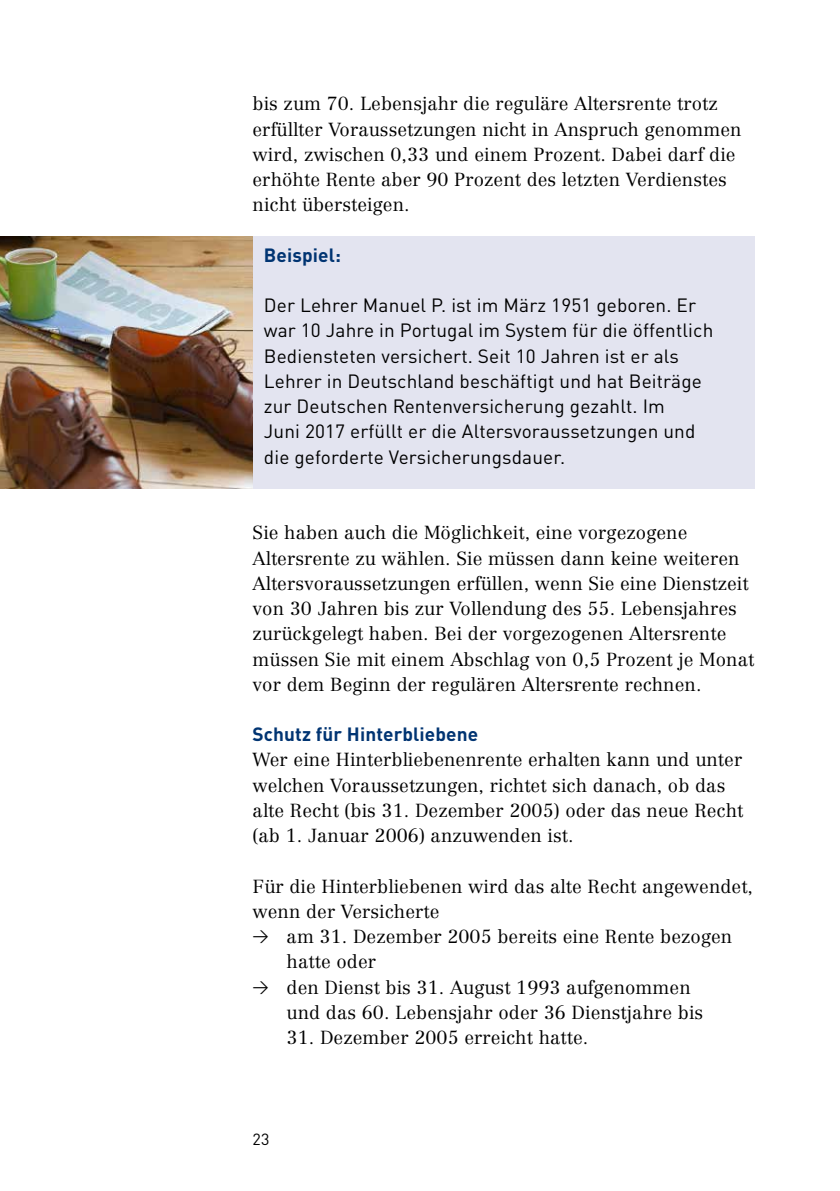
<style>
.page{position:relative;width:840px;height:1191px;background:#fff}
.page>*{position:absolute;margin:0;border:0;box-sizing:border-box;transform-origin:0 0}
.t1{font:19px/25.2px "DIN Pro";letter-spacing:.005em;color:#000}
.t2{font:700 19px "DIN Pro";letter-spacing:.005em;color:#003472}
.t3{font:300 18.6px/25.2px "Centennial LT Pro";letter-spacing:.005em;color:#000}
.t4{font:16px "DIN Pro";color:#000}
.s1{font-family:"DIN Regular Alternate";font-weight:400;font-size:16px}
</style>
<div class="page">
<div style="left:252px;top:236px;width:502px;height:253px;background:#e3e4f0"></div>
<img style="left:0;top:236px;width:252px;height:253px">
<p class="t3" style="left:252px;top:91px;width:490px">bis zum 70. Lebensjahr die reguläre Altersrente trotz erfüllter Voraussetzungen nicht in Anspruch genommen wird, zwischen 0,33 und einem Prozent. Dabei darf die erhöhte Rente aber 90 Prozent des letzten Verdienstes nicht übersteigen.</p>
<h3 class="t2" style="left:264px;top:239px;width:79px">Beispiel:</h3>
<p class="t1" style="left:264px;top:291px;width:450px">Der Lehrer Manuel P. ist im März 1951 geboren. Er war 10 Jahre in Portugal im System für die öffentlich Bediensteten versichert. Seit 10 Jahren ist er als Lehrer in Deutschland beschäftigt und hat Beiträge zur Deutschen Rentenversicherung gezahlt. Im<br>Juni 2017 erfüllt er die Altersvoraussetzungen und die geforderte Versicherungsdauer.</p>
<p class="t3" style="left:252px;top:520px;width:503px">Sie haben auch die Möglichkeit, eine vorgezogene Altersrente zu wählen. Sie müssen dann keine weiteren Altersvoraussetzungen erfüllen, wenn Sie eine Dienstzeit von 30 Jahren bis zur Vollendung des 55. Lebensjahres zurückgelegt haben. Bei der vorgezogenen Altersrente müssen Sie mit einem Abschlag von 0,5 Prozent je Monat vor dem Beginn der regulären Altersrente rechnen.</p>
<h3 class="t2" style="left:252px;top:718px;width:227px">Schutz für Hinterbliebene</h3>
<p class="t3" style="left:252px;top:747px;width:492px">Wer eine Hinterbliebenenrente erhalten kann und unter welchen Voraussetzungen, richtet sich danach, ob das alte Recht (bis 31. Dezember 2005) oder das neue Recht (ab 1. Januar 2006) anzuwenden ist.</p>
<p class="t3" style="left:252px;top:873px;width:502px">Für die Hinterbliebenen wird das alte Recht angewendet, wenn der Versicherte</p>
<p class="t3" style="left:286px;top:924px;width:447px;text-indent:-34px"><span class="s1">&gt;</span> am 31. Dezember 2005 bereits eine Rente bezogen hatte oder</p>
<p class="t3" style="left:286px;top:974px;width:418px;text-indent:-34px"><span class="s1">&gt;</span> den Dienst bis 31. August 1993 aufgenommen und das 60. Lebensjahr oder 36 Dienstjahre bis</p>
<p class="t3" style="left:286px;top:1025px;width:303px">31. -Dezember 2005 erreicht hatte.</p>
<p class="t4" style="left:252px;top:1126px;width:18px">23</p>
</div>
